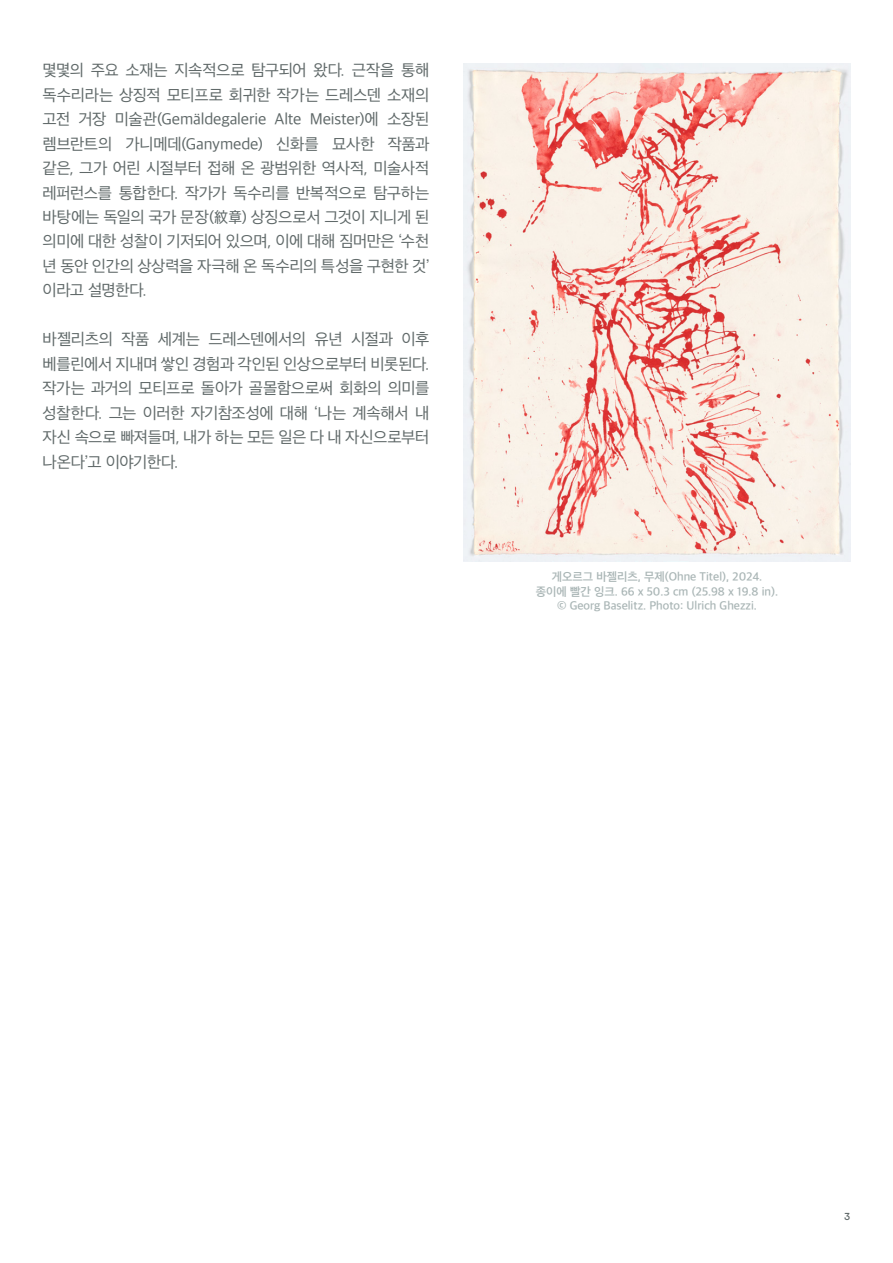
<style>
.page{position:relative;width:893px;height:1263px;background:#fff}
.page>*{position:absolute;margin:0;border:0;box-sizing:border-box;transform-origin:0 0}
.t1{font:16.5px/24.5px "Apple SD Gothic Neo";letter-spacing:-.025em;color:#606969;text-align:justify}
.t2{font:600 12px/14.4px "Apple SD Gothic Neo";color:#a9b5b5;text-align:center}
.t3{font:10.5px "Formale Grotesque N3";color:#606969}
</style>
<div class="page">
<img style="left:463px;top:64px;width:387px;height:498px">
<p class="t1" style="left:43px;top:57px;width:388px">몇몇의 주요 소재는 지속적으로 탐구되어 왔다. 근작을 통해 독수리라는 상징적 모티프로 회귀한 작가는 드레스덴 소재의 고전 거장 미술관(Gemäldegalerie Alte Meister)에 소장된 렘브란트의 가니메데(Ganymede) 신화를 묘사한 작품과 같은, 그가 어린 시절부터 접해 온 광범위한 역사적, 미술사적 레퍼런스를 통합한다. 작가가 독수리를 반복적으로 탐구하는 바탕에는 독일의 국가 문장(紋章) 상징으로서 그것이 지니게 된 의미에 대한 성찰이 기저되어 있으며, 이에 대해 짐머만은 ‘수천 년 동안 인간의 상상력을 자극해 온 독수리의 특성을 구현한 것’ 이라고 설명한다.</p>
<p class="t1" style="left:43px;top:326px;width:388px">바젤리츠의 작품 세계는 드레스덴에서의 유년 시절과 이후 베를린에서 지내며 쌓인 경험과 각인된 인상으로부터 비롯된다. 작가는 과거의 모티프로 돌아가 골몰함으로써 회화의 의미를 성찰한다. 그는 이러한 자기참조성에 대해 ‘나는 계속해서 내 자신 속으로 빠져들며, 내가 하는 모든 일은 다 내 자신으로부터 나온다’고 이야기한다.</p>
<p class="t2" style="left:536px;top:569px;width:244px">게오르그 바젤리츠, 무제(Ohne Titel), 2024. 종이에 빨간 잉크. 66 x 50.3 cm (25.98 x 19.8 in). © Georg Baselitz. Photo: Ulrich Ghezzi.</p>
<p class="t3" style="left:844px;top:1211px;width:8px">3</p>
</div>
